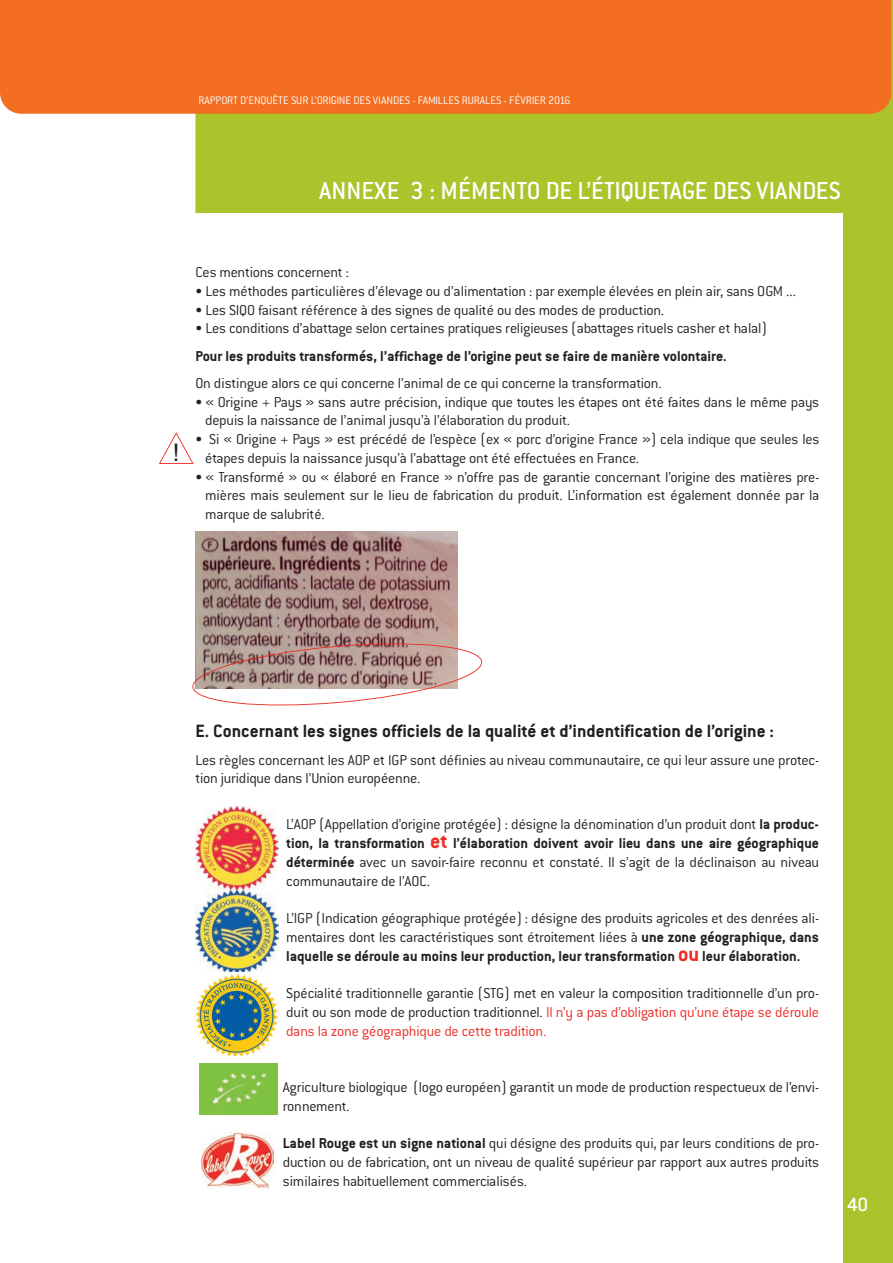
<style>
.page{position:relative;width:893px;height:1263px;background:#fff}
.page>*{position:absolute;margin:0;border:0;box-sizing:border-box;transform-origin:0 0}
.t1{font:500 27px "Conduit ITC";color:#fff}
.t2{font:24.3px "Helvetica";color:#231f20}
.t3{font:500 21px "Conduit ITC";color:#fff}
.t4{font:700 19.5px "Conduit ITC";color:#231f20}
.t5{font:300 15.75px/18.8px "Conduit ITC";letter-spacing:-.015em;color:#231f20;text-align:justify}
.t6{font:700 15.75px "Conduit ITC";color:#231f20}
.t7{font:300 12px "Conduit ITC";color:#fff}
.s1{font-weight:700}
.s2{font-weight:700;font-size:22.5px;color:#ed2b24}
.s3{color:#ed2b24}
.s4{font-family:"American Typewriter";font-stretch:condensed}
</style>
<div class="page">
<div style="left:195px;top:0;width:698px;height:1263px;background:#acc32b"></div>
<div style="left:41px;top:214px;width:802px;height:1049px;background:#fff"></div>
<div style="left:0;top:0;width:891px;height:114px;background:#f36e21"></div>
<svg style="left:159px;top:432px;width:35px;height:32px"></svg>
<img style="left:195px;top:532px;width:263px;height:107px">
<img style="left:195px;top:807px;width:84px;height:83px">
<img style="left:195px;top:890px;width:84px;height:82px">
<img style="left:195px;top:974px;width:84px;height:81px">
<img style="left:199px;top:1063px;width:78px;height:51px">
<img style="left:201px;top:1132px;width:73px;height:57px">
<svg style="left:192px;top:639px;width:291px;height:67px"></svg>
<p class="t7" style="left:198px;top:96px;width:374px">RAPPORT D’ENQUÊTE SUR L’ORIGINE DES VIANDES - FAMILLES RURALES - FÉVRIER 2016</p>
<h1 class="t1" style="left:319px;top:182px;width:523px">ANNEXE 3 : MÉMENTO DE L’ÉTIQUETAGE DES VIANDES</h1>
<h2 class="t2" style="left:172px;top:438px;width:8px">!</h2>
<p class="t5" style="left:195px;top:265px;width:155px">Ces mentions concernent :</p>
<p class="t5" style="left:195px;top:283px;width:602px">• Les méthodes particulières d’élevage ou d’alimentation : par exemple élevées en plein air, sans OGM ...</p>
<p class="t5" style="left:195px;top:302px;width:470px">• Les SIQO faisant référence à des signes de qualité ou des modes de production.</p>
<p class="t5" style="left:195px;top:321px;width:573px">• Les conditions d’abattage selon certaines pratiques religieuses (abattages rituels casher et halal)</p>
<p class="t6" style="left:195px;top:351px;width:533px">Pour les produits transformés, l’affichage de l’origine peut se faire de manière volontaire.</p>
<p class="t5" style="left:195px;top:375px;width:468px">On distingue alors ce qui concerne l’animal de ce qui concerne la transformation.</p>
<p class="t5" style="left:205px;top:394px;width:615px;text-indent:-10px">• « Origine + Pays » sans autre précision, indique que toutes les étapes ont été faites dans le même pays depuis la naissance de l’animal jusqu’à l’élaboration du produit.</p>
<p class="t5" style="left:205px;top:432px;width:616px;text-indent:-10px">• Si « Origine + Pays » est précédé de l’espèce (ex « porc d’origine France ») cela indique que seules les étapes depuis la naissance jusqu’à l’abattage ont été effectuées en France.</p>
<p class="t5" style="left:205px;top:469px;width:616px;text-indent:-10px">• « Transformé » ou « élaboré en France » n’offre pas de garantie concernant l’origine des matières pre&shy;mières mais seulement sur le lieu de fabrication du produit. L’information est également donnée par la marque de salubrité.</p>
<p class="t4" style="left:195px;top:725px;width:580px">E. Concernant les signes officiels de la qualité et d’indentification de l’origine :</p>
<p class="t5" style="left:195px;top:752px;width:625px">Les règles concernant les AOP et IGP sont définies au niveau communautaire, ce qui leur assure une protec&shy;tion juridique dans l’Union européenne.</p>
<p class="t5" style="left:286px;top:817px;width:534px">L’AOP (Appellation d’origine protégée) : désigne la dénomination d’un produit dont <span class="s1">la produc&shy;tion, la transformation</span> <span class="s2">et</span> <span class="s1">l’élaboration doivent avoir lieu dans une aire géographique déterminée</span> avec un savoir-faire reconnu et constaté. Il s’agit de la déclinaison au niveau communautaire de l’AOC.</p>
<p class="t5" style="left:286px;top:910px;width:534px">L’IGP (Indication géographique protégée) : désigne des produits agricoles et des denrées ali&shy;mentaires dont les caractéristiques sont étroitement liées à <span class="s1">une zone géographique, dans laquelle se déroule au moins leur production, leur transformation</span> <span class="s2">ou</span> <span class="s1">leur élaboration.</span></p>
<p class="t5" style="left:286px;top:985px;width:534px">Spécialité traditionnelle garantie (STG) met en valeur la composition traditionnelle d’un pro&shy;duit ou son mode de production traditionnel. <span class="s3">Il n’y a pas d’obligation qu’une étape se déroule dans la zone géographique de cette tradition.</span></p>
<p class="t5" style="left:283px;top:1079px;width:538px">Agriculture biologique (logo européen) garantit un mode de production respectueux de l’envi&shy;ronnement.</p>
<p class="t5" style="left:283px;top:1135px;width:538px"><span class="s1">Label Rouge est un signe national</span> qui désigne des produits qui, par leurs conditions de pro&shy;duction ou de fabrication, ont un niveau de qualité<span class="s4">́</span>supérieur par rapport aux autres produits similaires habituellement commercialisés.</p>
<h3 class="t3" style="left:847px;top:1198px;width:22px">40</h3>
</div>
